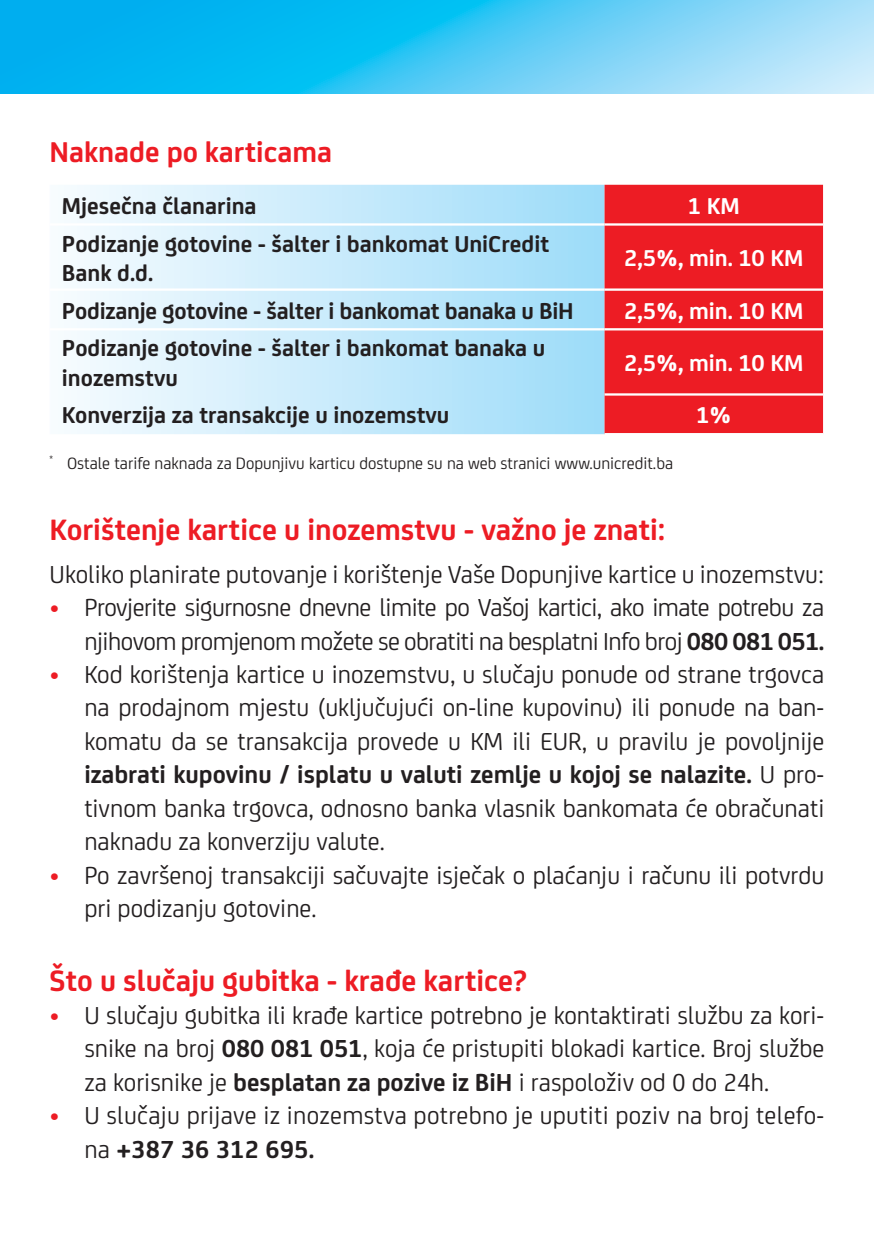
<style>
.page{position:relative;width:874px;height:1241px;background:#fff}
.page>*{position:absolute;margin:0;border:0;box-sizing:border-box;transform-origin:0 0}
.t1{font:700 31.5px "FS Joey";color:#ed1c24}
.t2{font:700 30.45px "FS Joey";color:#ed1c24}
.t3{font:26.25px/33.6px "FS Joey";color:#231f20;text-align:justify}
.t4{font:26.25px/33.6px "FS Joey";letter-spacing:-.02em;color:#231f20;text-align:right}
.t5{font:700 24.5px/29.4px "FS Joey";color:#231f20}
.t6{font:700 24.5px "FS Joey";color:#fff}
.t7{font:17.5px "FS Joey";color:#231f20}
.s1{font-size:28px;color:#ed1c24}
.s2{font-weight:700}
</style>
<div class="page">
<svg style="left:71px;top:185px;width:533px;height:249px;background:#c8ebfb"></svg>
<div style="left:604px;top:185px;width:218px;height:248px;background:#ed1c24"></div>
<hr style="left:604px;top:393px;width:218px;height:2px;background:#fff">
<hr style="left:50px;top:223px;width:554px;height:2px;background:#fff">
<hr style="left:50px;top:288px;width:554px;height:3px;background:#fff">
<hr style="left:50px;top:328px;width:554px;height:2px;background:#fff">
<hr style="left:604px;top:223px;width:218px;height:2px;background:#fff">
<hr style="left:604px;top:288px;width:218px;height:3px;background:#fff">
<hr style="left:604px;top:328px;width:218px;height:2px;background:#fff">
<svg style="left:0;top:0;width:873px;height:93px;background:#44c7f4"></svg>
<p class="t2" style="left:50px;top:129px;width:284px">Naknade po karticama</p>
<p class="t5" style="left:62px;top:189px;width:196px">Mjesečna članarina</p>
<p class="t6" style="left:687px;top:187px;width:53px">1 KM</p>
<p class="t5" style="left:62px;top:227px;width:488px">Podizanje gotovine - šalter i bankomat UniCredit<br>Bank d.d.</p>
<p class="t6" style="left:624px;top:240px;width:180px">2,5%, min. 10 KM</p>
<p class="t5" style="left:62px;top:294px;width:513px">Podizanje gotovine - šalter i bankomat banaka u BiH</p>
<p class="t6" style="left:624px;top:292px;width:180px">2,5%, min. 10 KM</p>
<p class="t5" style="left:62px;top:332px;width:484px">Podizanje gotovine - šalter i bankomat banaka u inozemstvu</p>
<p class="t6" style="left:624px;top:344px;width:180px">2,5%, min. 10 KM</p>
<p class="t5" style="left:62px;top:399px;width:389px">Konverzija za transakcije u inozemstvu</p>
<p class="t6" style="left:696px;top:397px;width:37px">1%</p>
<p class="t7" style="left:50px;top:450px;width:624px"><sup>*</sup> Ostale tarife naknada za Dopunjivu karticu dostupne su na web stranici www.unicredit.ba</p>
<p class="t1" style="left:50px;top:506px;width:617px">Korištenje kartice u inozemstvu - važno je znati:</p>
<p class="t3" style="left:50px;top:555px;width:775px">Ukoliko planirate putovanje i korištenje Vaše Dopunjive kartice u inozemstvu:</p>
<p class="t4" style="left:50px;top:589px;width:775px"><span class="s1">•</span> Provjerite sigurnosne dnevne limite po Vašoj kartici, ako imate potrebu za njihovom promjenom možete se obratiti na besplatni Info broj <span class="s2">080 081 051.</span></p>
<p class="t3" style="left:84px;top:656px;width:741px;text-indent:-35px"><span class="s1">•</span> Kod korištenja kartice u inozemstvu, u slučaju ponude od strane trgovca na prodajnom mjestu (uključujući on-line kupovinu) ili ponude na ban&shy;komatu da se transakcija provede u KM ili EUR, u pravilu je povoljnije <span class="s2">izabrati kupovinu / isplatu u valuti zemlje u kojoj se nalazite.</span> U pro&shy;tivnom banka trgovca, odnosno banka vlasnik bankomata će obračunati naknadu za konverziju valute.</p>
<p class="t3" style="left:84px;top:856px;width:741px;text-indent:-35px"><span class="s1">•</span> Po završenoj transakciji sačuvajte isječak o plaćanju i računu ili potvrdu pri podizanju gotovine.</p>
<p class="t1" style="left:50px;top:956px;width:479px">Što u slučaju gubitka - krađe kartice?</p>
<p class="t3" style="left:84px;top:996px;width:741px;text-indent:-35px"><span class="s1">•</span> U slučaju gubitka ili krađe kartice potrebno je kontaktirati službu za kori&shy;snike na broj <span class="s2">080 081 051</span>, koja će pristupiti blokadi kartice. Broj službe za korisnike je <span class="s2">besplatan za pozive iz BiH</span> i raspoloživ od 0 do 24h.</p>
<p class="t3" style="left:84px;top:1097px;width:741px;text-indent:-35px"><span class="s1">•</span> U slučaju prijave iz inozemstva potrebno je uputiti poziv na broj telefo&shy;na <span class="s2">+387 36 312 695.</span></p>
</div>
